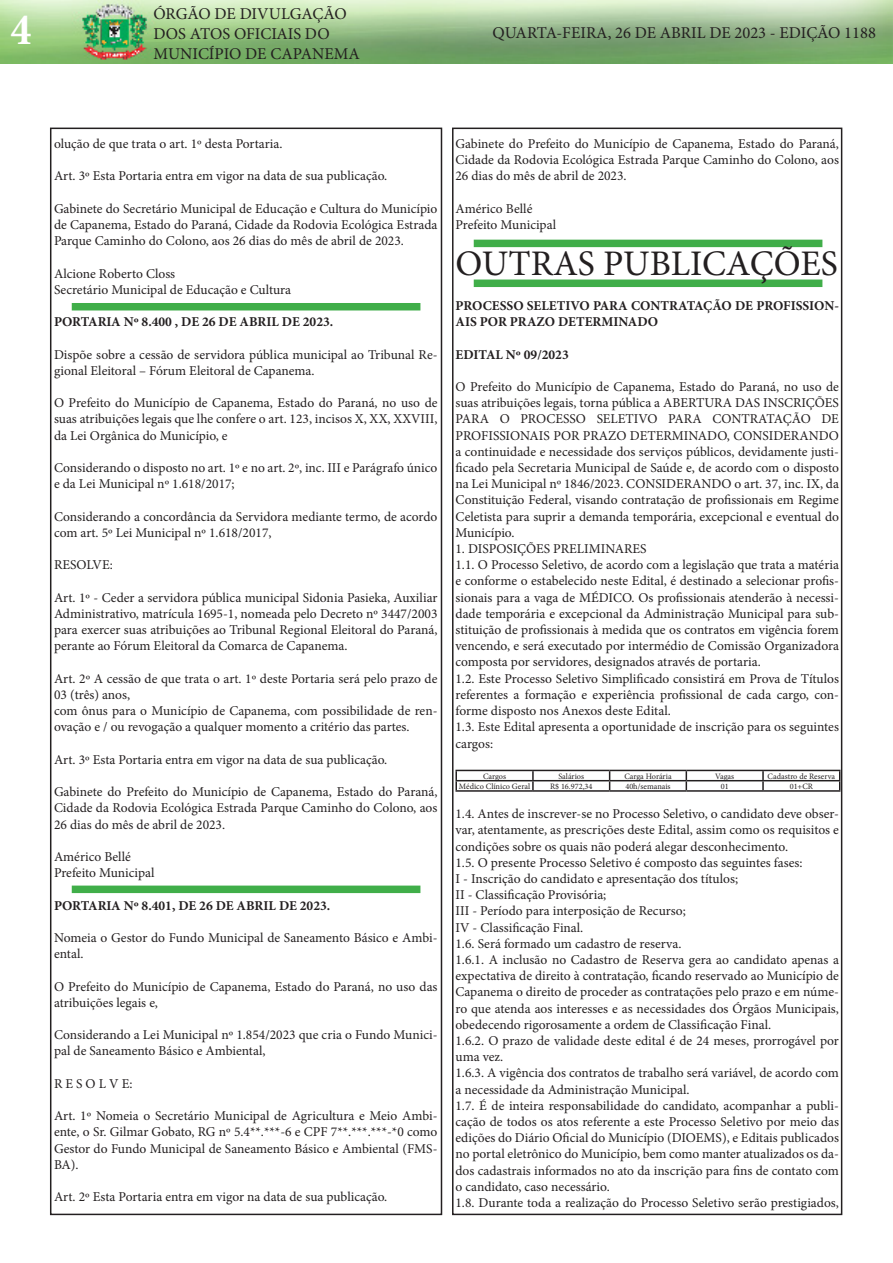
<style>
.page{position:relative;width:893px;height:1263px;background:#fff}
.page>*{position:absolute;margin:0;border:0;box-sizing:border-box;transform-origin:0 0}
.t1{font:700 condensed 45px "Minion Pro";color:#fff}
.t2{font:36px "Minion Pro";color:#231f20}
.t3{font:16.5px/19.8px "Minion Pro";color:#231f20}
.t4{font:13.5px/16.2px "Minion Pro";color:#231f20;text-align:justify}
.t5{font:700 13.5px/16.2px "Minion Pro";color:#231f20}
.t6{font:8.25px "Minion Pro";color:#231f20}
</style>
<div class="page">
<div style="left:50px;top:128px;width:392px;height:1087px;border:2px solid #231f20"></div>
<img style="left:0;top:0;width:893px;height:64px">
<div style="left:452px;top:128px;width:390px;height:1087px;border:2px solid #231f20"></div>
<hr style="left:455px;top:770px;width:78px;height:1px;background:#231f20">
<hr style="left:533px;top:770px;width:77px;height:1px;background:#231f20">
<hr style="left:610px;top:770px;width:76px;height:1px;background:#231f20">
<hr style="left:686px;top:770px;width:77px;height:1px;background:#231f20">
<hr style="left:763px;top:770px;width:77px;height:1px;background:#231f20">
<hr style="left:455px;top:780px;width:78px;height:1px;background:#231f20">
<svg style="left:455px;top:771px;width:2px;height:19px"></svg>
<hr style="left:533px;top:780px;width:77px;height:1px;background:#231f20">
<svg style="left:532px;top:771px;width:2px;height:19px"></svg>
<hr style="left:610px;top:780px;width:76px;height:1px;background:#231f20">
<svg style="left:609px;top:771px;width:1px;height:19px"></svg>
<hr style="left:686px;top:780px;width:77px;height:1px;background:#231f20">
<svg style="left:686px;top:771px;width:1px;height:19px"></svg>
<hr style="left:763px;top:780px;width:77px;height:1px;background:#231f20">
<svg style="left:762px;top:771px;width:2px;height:19px"></svg>
<svg style="left:839px;top:771px;width:1px;height:19px"></svg>
<hr style="left:455px;top:790px;width:78px;height:2px;background:#231f20">
<hr style="left:533px;top:790px;width:77px;height:2px;background:#231f20">
<hr style="left:610px;top:790px;width:76px;height:2px;background:#231f20">
<hr style="left:686px;top:790px;width:77px;height:2px;background:#231f20">
<hr style="left:763px;top:790px;width:77px;height:2px;background:#231f20">
<div style="left:474px;top:240px;width:348px;height:7px;background:#40ae49"></div>
<div style="left:474px;top:280px;width:348px;height:7px;background:#40ae49"></div>
<div style="left:72px;top:303px;width:348px;height:7px;background:#40ae49"></div>
<div style="left:72px;top:885px;width:348px;height:8px;background:#40ae49"></div>
<h1 class="t1" style="left:11px;top:-1px;width:22px">4</h1>
<p class="t3" style="left:153px;top:4px;width:208px">ÓRGÃO DE DIVULGAÇÃO<br>DOS ATOS OFICIAIS DO<br>MUNICÍPIO DE CAPANEMA</p>
<p class="t3" style="left:493px;top:23px;width:385px">QUARTA-FEIRA, 26 DE ABRIL DE 2023 - EDIÇÃO 1188</p>
<p class="t4" style="left:54px;top:136px;width:230px">olução de que trata o art. 1º desta Portaria.</p>
<p class="t4" style="left:54px;top:168px;width:335px">Art. 3º Esta Portaria entra em vigor na data de sua publicação.</p>
<p class="t4" style="left:54px;top:200px;width:385px">Gabinete do Secretário Municipal de Educação e Cultura do Município de Capanema, Estado do Paraná, Cidade da Rodovia Ecológica Estrada Parque Caminho do Colono, aos 26 dias do mês de abril de 2023.</p>
<p class="t4" style="left:54px;top:265px;width:123px">Alcione Roberto Closs</p>
<p class="t4" style="left:54px;top:281px;width:239px">Secretário Municipal de Educação e Cultura</p>
<p class="t5" style="left:54px;top:314px;width:281px">PORTARIA Nº 8.400 , DE 26 DE ABRIL DE 2023.</p>
<p class="t4" style="left:54px;top:346px;width:385px">Dispõe sobre a cessão de servidora pública municipal ao Tribunal Re&shy;gional Eleitoral – Fórum Eleitoral de Capanema.</p>
<p class="t4" style="left:54px;top:395px;width:385px">O Prefeito do Município de Capanema, Estado do Paraná, no uso de suas atribuições legais que lhe confere o art. 123, incisos X, XX, XXVIII, da Lei Orgânica do Município, e</p>
<p class="t4" style="left:54px;top:460px;width:385px">Considerando o disposto no art. 1º e no art. 2º, inc. III e Parágrafo único e da Lei Municipal nº 1.618/2017;</p>
<p class="t4" style="left:54px;top:508px;width:385px">Considerando a concordância da Servidora mediante termo, de acordo com art. 5º Lei Municipal nº 1.618/2017,</p>
<p class="t4" style="left:54px;top:557px;width:60px">RESOLVE:</p>
<p class="t4" style="left:54px;top:589px;width:385px">Art. 1º - Ceder a servidora pública municipal Sidonia Pasieka, Auxiliar Administrativo, matrícula 1695-1, nomeada pelo Decreto nº 3447/2003 para exercer suas atribuições ao Tribunal Regional Eleitoral do Paraná, perante ao Fórum Eleitoral da Comarca de Capanema.</p>
<p class="t4" style="left:54px;top:670px;width:385px">Art. 2º A cessão de que trata o art. 1º deste Portaria será pelo prazo de<br>03 (três) anos,</p>
<p class="t4" style="left:54px;top:703px;width:385px">com ônus para o Município de Capanema, com possibilidade de ren&shy;ovação e / ou revogação a qualquer momento a critério das partes.</p>
<p class="t4" style="left:54px;top:751px;width:335px">Art. 3º Esta Portaria entra em vigor na data de sua publicação.</p>
<p class="t4" style="left:54px;top:784px;width:385px">Gabinete do Prefeito do Município de Capanema, Estado do Paraná, Cidade da Rodovia Ecológica Estrada Parque Caminho do Colono, aos 26 dias do mês de abril de 2023.</p>
<p class="t4" style="left:54px;top:848px;width:78px">Américo Bellé</p>
<p class="t4" style="left:54px;top:865px;width:102px">Prefeito Municipal</p>
<p class="t5" style="left:54px;top:897px;width:278px">PORTARIA Nº 8.401, DE 26 DE ABRIL DE 2023.</p>
<p class="t4" style="left:54px;top:929px;width:385px">Nomeia o Gestor do Fundo Municipal de Saneamento Básico e Ambi&shy;ental.</p>
<p class="t4" style="left:54px;top:978px;width:385px">O Prefeito do Município de Capanema, Estado do Paraná, no uso das atribuições legais e,</p>
<p class="t4" style="left:54px;top:1027px;width:385px">Considerando a Lei Municipal nº 1.854/2023 que cria o Fundo Munici&shy;pal de Saneamento Básico e Ambiental,</p>
<p class="t4" style="left:54px;top:1075px;width:80px">R E S O L V E:</p>
<p class="t4" style="left:54px;top:1108px;width:385px">Art. 1º Nomeia o Secretário Municipal de Agricultura e Meio Ambi&shy;ente, o Sr. Gilmar Gobato, RG nº 5.4**.***-6 e CPF 7**.***.***-*0 como Gestor do Fundo Municipal de Saneamento Básico e Ambiental (FMS-BA).</p>
<p class="t4" style="left:54px;top:1189px;width:335px">Art. 2º Esta Portaria entra em vigor na data de sua publicação.</p>
<p class="t4" style="left:455px;top:136px;width:385px">Gabinete do Prefeito do Município de Capanema, Estado do Paraná, Cidade da Rodovia Ecológica Estrada Parque Caminho do Colono, aos 26 dias do mês de abril de 2023.</p>
<p class="t4" style="left:455px;top:200px;width:78px">Américo Bellé</p>
<p class="t4" style="left:455px;top:217px;width:102px">Prefeito Municipal</p>
<p class="t2" style="left:455px;top:239px;width:384px">OUTRAS PUBLICAÇÕES</p>
<p class="t5" style="left:455px;top:297px;width:385px">PROCESSO SELETIVO PARA CONTRATAÇÃO DE PROFISSION-<br>AIS POR PRAZO DETERMINADO</p>
<p class="t5" style="left:455px;top:346px;width:115px">EDITAL Nº 09/2023</p>
<p class="t4" style="left:455px;top:379px;width:385px">O Prefeito do Município de Capanema, Estado do Paraná, no uso de suas atribuições legais, torna pública a ABERTURA DAS INSCRIÇÕES PARA O PROCESSO SELETIVO PARA CONTRATAÇÃO DE PROFISSIONAIS POR PRAZO DETERMINADO, CONSIDERANDO a continuidade e necessidade dos serviços públicos, devidamente justi&shy;ficado pela Secretaria Municipal de Saúde e, de acordo com o disposto na Lei Municipal nº 1846/2023. CONSIDERANDO o art. 37, inc. IX, da Constituição Federal, visando contratação de profissionais em Regime Celetista para suprir a demanda temporária, excepcional e eventual do Município.</p>
<p class="t4" style="left:455px;top:541px;width:193px">1. DISPOSIÇÕES PRELIMINARES</p>
<p class="t4" style="left:455px;top:557px;width:385px">1.1. O Processo Seletivo, de acordo com a legislação que trata a matéria e conforme o estabelecido neste Edital, é destinado a selecionar profis&shy;sionais para a vaga de MÉDICO. Os profissionais atenderão à necessi&shy;dade temporária e excepcional da Administração Municipal para sub&shy;stituição de profissionais à medida que os contratos em vigência forem vencendo, e será executado por intermédio de Comissão Organizadora composta por servidores, designados através de portaria.</p>
<p class="t4" style="left:455px;top:670px;width:385px">1.2. Este Processo Seletivo Simplificado consistirá em Prova de Títulos referentes a formação e experiência profissional de cada cargo, con&shy;forme disposto nos Anexos deste Edital.</p>
<p class="t4" style="left:455px;top:719px;width:385px">1.3. Este Edital apresenta a oportunidade de inscrição para os seguintes cargos:</p>
<p class="t6" style="left:483px;top:770px;width:25px">Cargos</p>
<p class="t6" style="left:558px;top:770px;width:27px">Salários</p>
<p class="t6" style="left:624px;top:770px;width:49px">Carga Horária</p>
<p class="t6" style="left:715px;top:770px;width:21px">Vagas</p>
<p class="t6" style="left:768px;top:770px;width:69px">Cadastro de Reserva</p>
<p class="t6" style="left:459px;top:781px;width:73px">Médico Clínico Geral</p>
<p class="t6" style="left:550px;top:781px;width:44px">R$ 16.972,34</p>
<p class="t6" style="left:625px;top:781px;width:47px">40h/semanais</p>
<p class="t6" style="left:721px;top:781px;width:9px">01</p>
<p class="t6" style="left:790px;top:781px;width:25px">01+CR</p>
<p class="t4" style="left:455px;top:806px;width:385px">1.4. Antes de inscrever-se no Processo Seletivo, o candidato deve obser&shy;var, atentamente, as prescrições deste Edital, assim como os requisitos e condições sobre os quais não poderá alegar desconhecimento.</p>
<p class="t4" style="left:455px;top:854px;width:349px">1.5. O presente Processo Seletivo é composto das seguintes fases:</p>
<p class="t4" style="left:455px;top:870px;width:284px">I - Inscrição do candidato e apresentação dos títulos;</p>
<p class="t4" style="left:455px;top:887px;width:152px">II - Classificação Provisória;</p>
<p class="t4" style="left:455px;top:903px;width:232px">III - Período para interposição de Recurso;</p>
<p class="t4" style="left:455px;top:919px;width:129px">IV - Classificação Final.</p>
<p class="t4" style="left:455px;top:935px;width:228px">1.6. Será formado um cadastro de reserva.</p>
<p class="t4" style="left:455px;top:951px;width:385px">1.6.1. A inclusão no Cadastro de Reserva gera ao candidato apenas a expectativa de direito à contratação, ficando reservado ao Município de Capanema o direito de proceder as contratações pelo prazo e em núme&shy;ro que atenda aos interesses e as necessidades dos Órgãos Municipais, obedecendo rigorosamente a ordem de Classificação Final.</p>
<p class="t4" style="left:455px;top:1032px;width:385px">1.6.2. O prazo de validade deste edital é de 24 meses, prorrogável por uma vez.</p>
<p class="t4" style="left:455px;top:1065px;width:385px">1.6.3. A vigência dos contratos de trabalho será variável, de acordo com a necessidade da Administração Municipal.</p>
<p class="t4" style="left:455px;top:1097px;width:385px">1.7. É de inteira responsabilidade do candidato, acompanhar a publi&shy;cação de todos os atos referente a este Processo Seletivo por meio das edições do Diário Oficial do Município (DIOEMS), e Editais publicados no portal eletrônico do Município, bem como manter atualizados os da&shy;dos cadastrais informados no ato da inscrição para fins de contato com o candidato, caso necessário.</p>
<p class="t4" style="left:455px;top:1194px;width:385px">1.8. Durante toda a realização do Processo Seletivo serão prestigiados,</p>
</div>
